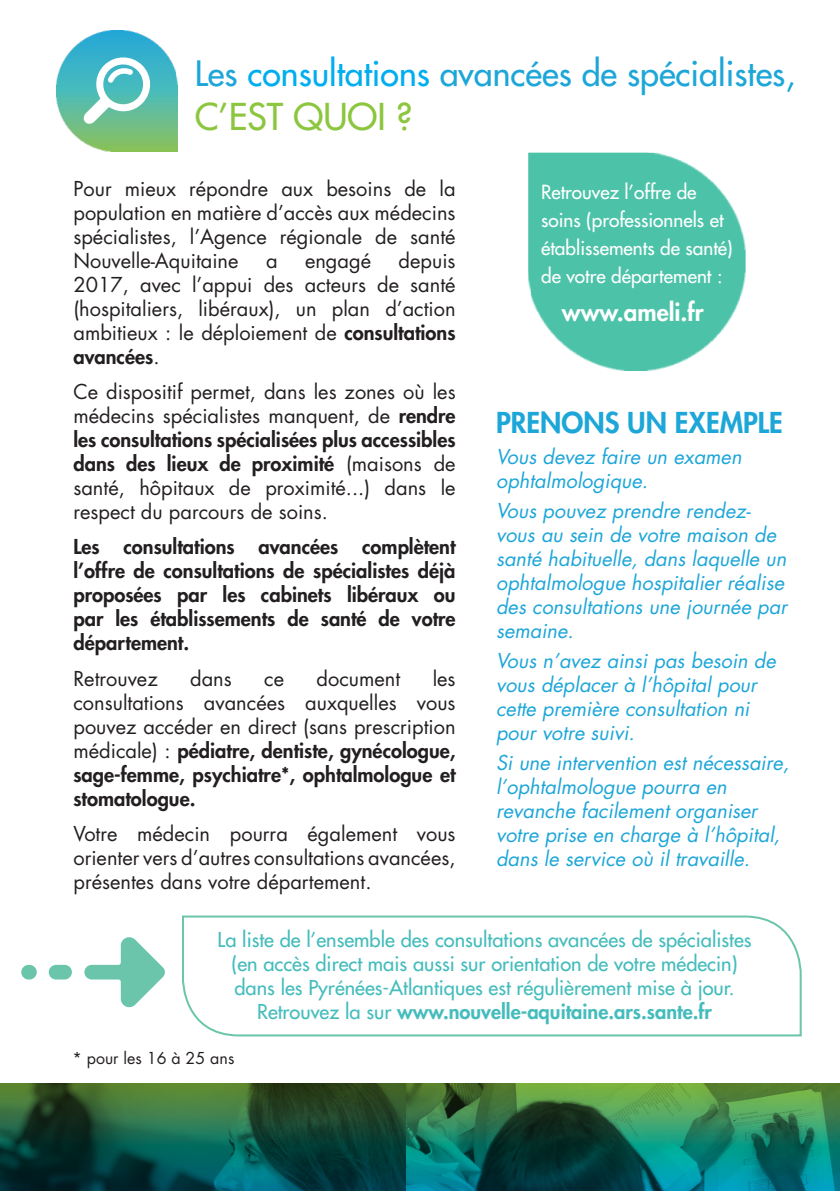
<style>
.page{position:relative;width:840px;height:1191px;background:#fff}
.page>*{position:absolute;margin:0;border:0;box-sizing:border-box;transform-origin:0 0}
.t1{font:500 36px "Futura Std";color:#8bc63e}
.t2{font:500 34px "Futura Std";color:#1da6d8}
.t3{font:800 28px "Futura Std";color:#1da6d8}
.t4{font:800 24px "Futura Std";color:#fff}
.t5{font:20px/24px "Futura Std";color:#231f20;text-align:justify}
.t6{font:italic 20px/24px "Futura Std";color:#1da6d8}
.t7{font:500 20px "Futura Std";color:#45bcbc}
.t8{font:800 20px/24px "Futura Std";color:#231f20;text-align:justify}
.t9{font:800 20px "Futura Std";color:#45bcbc}
.t10{font:500 19px "Futura Std";color:#fff}
.t11{font:16px "Futura Std";color:#231f20}
.s1{color:#00aeef}
.s2{font-weight:800}
.s3{font-weight:500}
</style>
<div class="page">
<img style="left:57px;top:31px;width:120px;height:120px">
<svg style="left:83px;top:55px;width:70px;height:70px"></svg>
<div style="left:21px;top:965px;width:16px;height:14px;background:#6ac5aa;border-radius:7px"></div>
<svg style="left:84px;top:937px;width:81px;height:71px"></svg>
<div style="left:49px;top:965px;width:23px;height:14px;background:#6ac5aa;border-radius:7px"></div>
<svg style="left:0;top:1083px;width:839px;height:108px;background:#1d6149"></svg>
<svg style="left:182px;top:915px;width:620px;height:122px"></svg>
<img style="left:528px;top:153px;width:217px;height:217px">
<p class="t2" style="left:195px;top:52px;width:601px">Les <span class="s1">consultations</span> avancées de spécialistes,</p>
<p class="t1" style="left:195px;top:94px;width:219px">C’EST QUOI ?</p>
<p class="t5" style="left:73px;top:176px;width:383px">Pour mieux répondre aux besoins de la population en matière d’accès aux médecins spécialistes, l’Agence régionale de santé Nouvelle-Aquitaine</p>
<p class="t5" style="left:73px;top:248px;width:383px;text-indent:325px">depuis 2017, avec l’appui des acteurs de santé (hospitaliers, libéraux), un plan d’action ambitieux : le déploiement de <span class="s2">consultations avancées</span>.</p>
<p class="t5" style="left:73px;top:380px;width:383px">Ce dispositif permet, dans les zones où les médecins spécialistes manquent, de <span class="s2">rendre les consultations spécialisées plus accessibles dans des lieux de proximité</span> (maisons de santé, hôpitaux de proximité...) dans le respect du parcours de soins.</p>
<p class="t8" style="left:73px;top:535px;width:383px">Les consultations avancées complètent l’offre de consultations de spécialistes déjà proposées par les cabinets libéraux ou par les établissements de santé de votre département.</p>
<p class="t5" style="left:73px;top:666px;width:86px">Retrouvez</p>
<p class="t5" style="left:190px;top:666px;width:43px">dans</p>
<p class="t5" style="left:264px;top:666px;width:21px">ce</p>
<p class="t5" style="left:316px;top:666px;width:85px">document</p>
<p class="t5" style="left:266px;top:248px;width:13px">a</p>
<p class="t5" style="left:305px;top:248px;width:68px">engagé</p>
<p class="t5" style="left:73px;top:666px;width:383px;text-indent:359px">les consultations avancées auxquelles vous pouvez accéder en direct (sans prescription médicale) : <span class="s2">pédiatre, dentiste, gynécologue, sage-femme, psychiatre*, ophtalmologue et stomatologue.</span></p>
<p class="t5" style="left:73px;top:822px;width:383px">Votre médecin pourra également vous orienter vers d’autres consultations avancées, présentes dans votre département.</p>
<p class="t10" style="left:541px;top:180px;width:157px">Retrouvez l’offre de</p>
<p class="t10" style="left:541px;top:208px;width:184px">soins (professionnels et</p>
<p class="t10" style="left:541px;top:236px;width:193px">établissements de santé)</p>
<p class="t10" style="left:541px;top:264px;width:183px">de votre département :</p>
<p class="t4" style="left:561px;top:297px;width:143px">www.ameli.fr</p>
<p class="t3" style="left:496px;top:405px;width:288px">PRENONS UN EXEMPLE</p>
<p class="t6" style="left:496px;top:445px;width:251px">Vous devez faire un examen ophtalmologique.</p>
<p class="t6" style="left:496px;top:499px;width:296px">Vous pouvez prendre rendez&shy;vous au sein de votre maison de santé habituelle, dans laquelle un ophtalmologue hospitalier réalise des consultations une journée par semaine.</p>
<p class="t6" style="left:496px;top:649px;width:285px">Vous n’avez ainsi pas besoin de vous déplacer à l’hôpital pour cette première consultation ni pour votre suivi.</p>
<p class="t6" style="left:496px;top:751px;width:298px">Si une intervention est nécessaire, l’ophtalmologue pourra en revanche facilement organiser votre prise en charge à l’hôpital, dans le service où il travaille.</p>
<p class="t7" style="left:217px;top:926px;width:535px">La liste de l’ensemble des consultations avancées de spécialistes</p>
<p class="t7" style="left:231px;top:950px;width:507px">(en accès direct mais aussi sur orientation de votre médecin)</p>
<p class="t7" style="left:234px;top:974px;width:501px">dans les Pyrénées-Atlantiques est régulièrement mise à jour.</p>
<p class="t9" style="left:257px;top:998px;width:456px"><span class="s3">Retrouvez la sur</span> www.nouvelle-aquitaine.ars.sante.fr</p>
<p class="t11" style="left:72px;top:1047px;width:163px">* pour les 16 à 25 ans</p>
</div>
